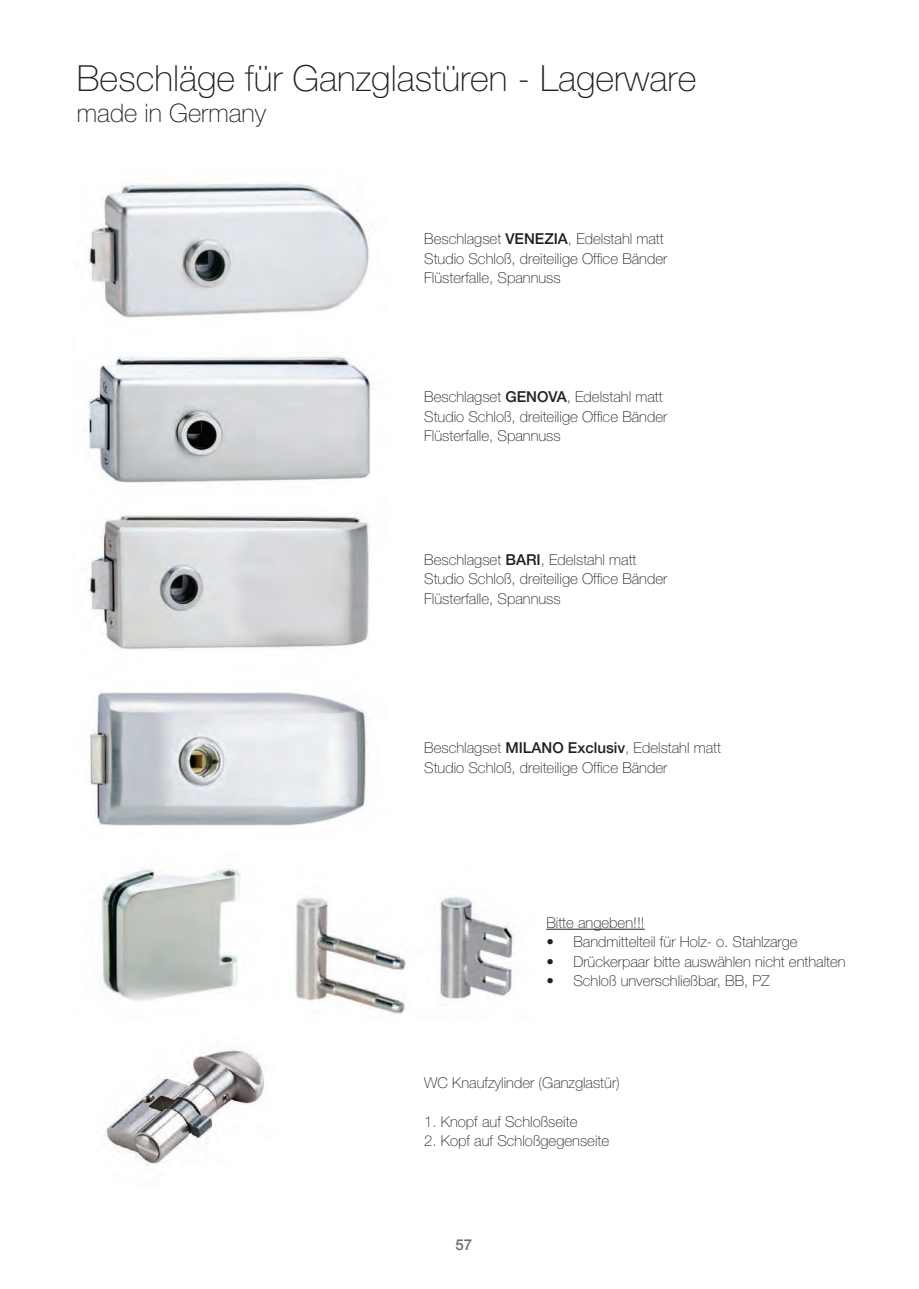
<style>
.page{position:relative;width:919px;height:1289px;background:#fff}
.page>*{position:absolute;margin:0;border:0;box-sizing:border-box;transform-origin:0 0}
.t1{font:100 36px "Helvetica Neue";color:#231f20}
.t2{font:100 25.5px "Helvetica Neue";color:#231f20}
.t3{font:100 15px/19.5px "Helvetica Neue";color:#231f20}
.t4{font:500 15px "Helvetica Neue";color:#6c6d70}
.s1{font-weight:500}
</style>
<div class="page">
<img style="left:87px;top:183px;width:285px;height:643px">
<img style="left:101px;top:865px;width:414px;height:150px">
<hr style="left:546px;top:928px;width:98px;height:1px;background:#231f20">
<img style="left:104px;top:1050px;width:160px;height:116px">
<h1 class="t1" style="left:77px;top:58px;width:621px">Beschläge für Ganzglastüren - Lagerware</h1>
<h2 class="t2" style="left:77px;top:98px;width:190px">made in Germany</h2>
<p class="t3" style="left:424px;top:229px;width:245px">Beschlagset <span class="s1">VENEZIA</span>, Edelstahl matt<br>Studio Schloß, dreiteilige Office Bänder<br>Flüsterfalle, Spannuss</p>
<p class="t3" style="left:424px;top:387px;width:245px">Beschlagset <span class="s1">GENOVA</span>, Edelstahl matt<br>Studio Schloß, dreiteilige Office Bänder<br>Flüsterfalle, Spannuss</p>
<p class="t3" style="left:424px;top:549px;width:245px">Beschlagset <span class="s1">BARI</span>, Edelstahl matt<br>Studio Schloß, dreiteilige Office Bänder<br>Flüsterfalle, Spannuss</p>
<p class="t3" style="left:424px;top:738px;width:298px">Beschlagset <span class="s1">MILANO Exclusiv</span>, Edelstahl matt<br>Studio Schloß, dreiteilige Office Bänder</p>
<p class="t3" style="left:546px;top:912px;width:100px">Bitte angeben!!!</p>
<p class="t3" style="left:546px;top:932px;width:253px">• Bandmittelteil für Holz- o. Stahlzarge</p>
<p class="t3" style="left:546px;top:951px;width:301px">• Drückerpaar bitte auswählen nicht enthalten</p>
<p class="t3" style="left:546px;top:971px;width:224px">• Schloß unverschließbar, BB, PZ</p>
<p class="t3" style="left:424px;top:1072px;width:197px">WC Knaufzylinder (Ganzglastür)</p>
<p class="t3" style="left:424px;top:1111px;width:155px">1. Knopf auf Schloßseite</p>
<p class="t3" style="left:424px;top:1131px;width:186px">2. Kopf auf Schloßgegenseite</p>
<p class="t4" style="left:455px;top:1232px;width:18px">57</p>
</div>
